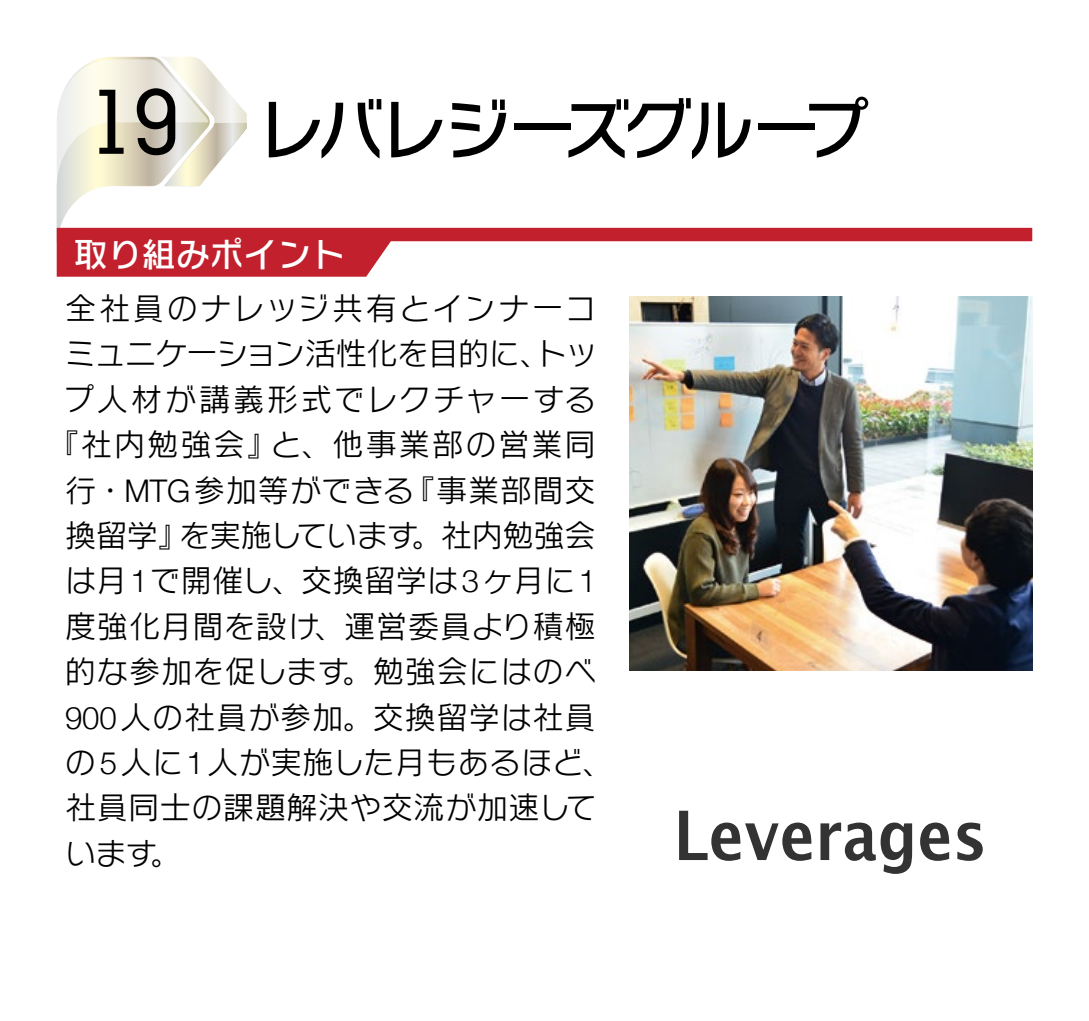
<style>
.page{position:relative;width:1089px;height:1021px;background:#fff}
.page>*{position:absolute;margin:0;border:0;box-sizing:border-box;transform-origin:0 0}
.t1{font:500 90.8px "Memphis";color:#000}
.t2{font:68px "Rodin NTLG Pro DB";letter-spacing:-.085em;color:#000}
.t3{font:34px "Rodin NTLG Pro DB";color:#fff}
.t4{font:31.2px "Rodin NTLG Pro M";letter-spacing:.02em;color:#000}
.t5{font:31.2px "Rodin NTLG Pro M";letter-spacing:-.025em;color:#000}
.t6{font:31.2px "Rodin NTLG Pro M";letter-spacing:-.01em;color:#000}
.t7{font:31.2px "Rodin NTLG Pro M";letter-spacing:.065em;color:#000}
.t8{font:31.2px "Rodin NTLG Pro M";letter-spacing:.08em;color:#000}
.t9{font:31.2px "Rodin NTLG Pro M";letter-spacing:.09em;color:#000}
.s1{font-family:"Helvetica Neue";font-weight:300}
</style>
<div class="page">
<svg style="left:57px;top:57px;width:190px;height:171px"></svg>
<svg style="left:57px;top:228px;width:975px;height:49px;fill:#c1202c"></svg>
<img style="left:629px;top:296px;width:403px;height:374px">
<svg style="left:679px;top:810px;width:132px;height:50px"></svg>
<svg style="left:820px;top:822px;width:92px;height:51px"></svg>
<svg style="left:920px;top:822px;width:29px;height:38px"></svg>
<svg style="left:957px;top:822px;width:25px;height:38px"></svg>
<h1 class="t1" style="left:88px;top:66px;width:92px">19</h1>
<h2 class="t2" style="left:257px;top:84px;width:613px">レバレジーズグループ</h2>
<p class="t3" style="left:74px;top:231px;width:274px">取り組みポイント</p>
<p class="t8" style="left:65px;top:288px;width:532px">全社員のナレッジ共有とインナーコ</p>
<p class="t5" style="left:65px;top:333px;width:534px">ミュニケーション活性化を目的に、トッ</p>
<p class="t9" style="left:63px;top:379px;width:534px">プ人材が講義形式でレクチャーする</p>
<p class="t7" style="left:48px;top:424px;width:549px">『社内勉強会』と、他事業部の営業同</p>
<p class="t4" style="left:65px;top:469px;width:532px">行・<span class="s1">MTG</span>参加等ができる『事業部間交</p>
<p class="t6" style="left:65px;top:515px;width:532px">換留学』を実施しています。社内勉強会</p>
<p class="t4" style="left:65px;top:560px;width:533px">は月<span class="s1">1</span>で開催し、交換留学は<span class="s1">3</span>ヶ月に<span class="s1">1</span></p>
<p class="t4" style="left:65px;top:606px;width:532px">度強化月間を設け、運営委員より積極</p>
<p class="t4" style="left:65px;top:651px;width:532px">的な参加を促します。勉強会にはのべ</p>
<p class="t4" style="left:65px;top:696px;width:532px"><span class="s1">900</span>人の社員が参加。交換留学は社員</p>
<p class="t4" style="left:65px;top:742px;width:550px">の<span class="s1">5</span>人に<span class="s1">1</span>人が実施した月もあるほど、</p>
<p class="t4" style="left:65px;top:787px;width:533px">社員同士の課題解決や交流が加速して</p>
<p class="t4" style="left:65px;top:832px;width:118px">います。</p>
</div>
